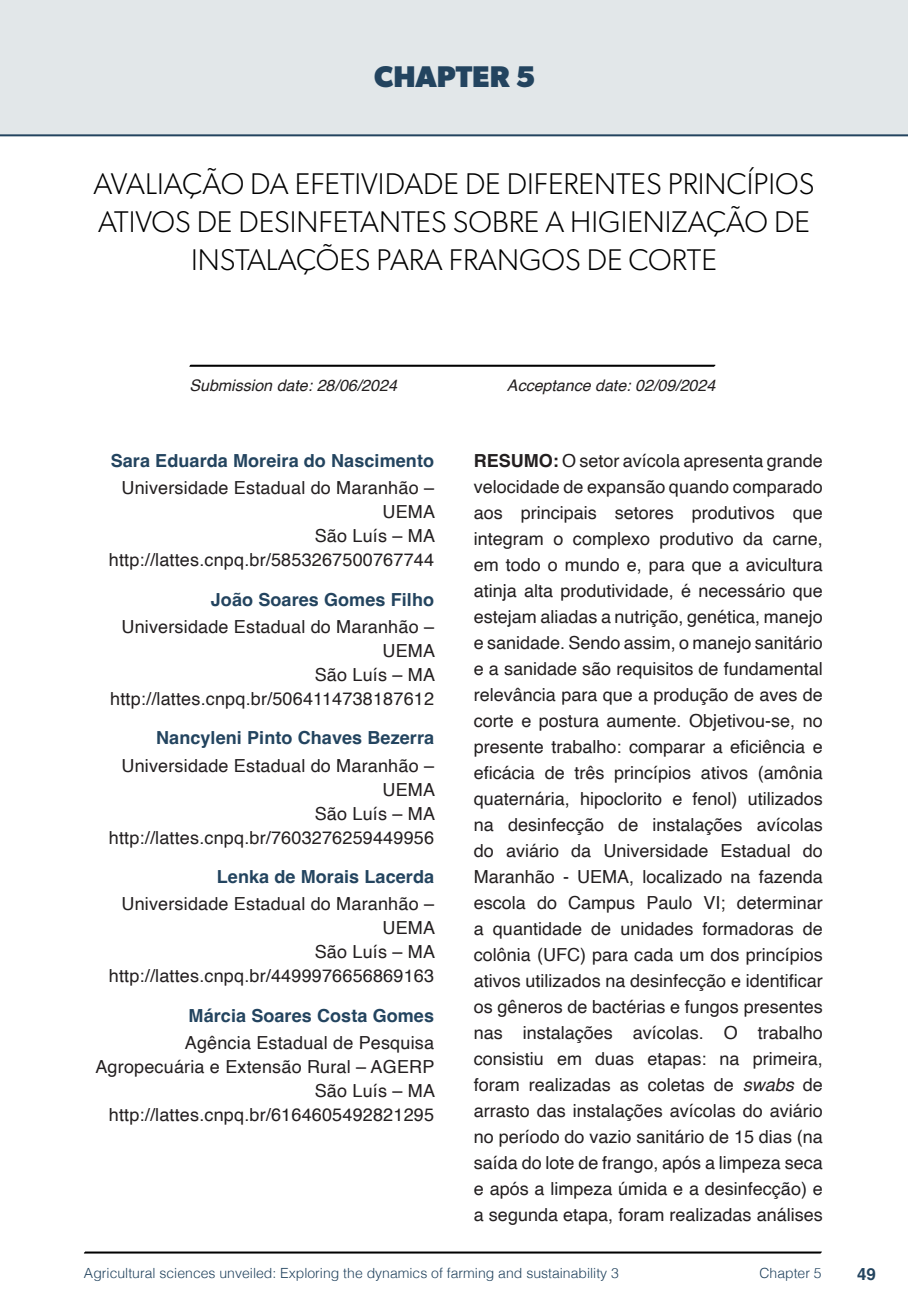
<style>
.page{position:relative;width:908px;height:1304px;background:#fff}
.page>*{position:absolute;margin:0;border:0;box-sizing:border-box;transform-origin:0 0}
.nome_artigos{font:300 30px/38px "Gibson";color:#000;text-align:center}
.capítulos{font:700 30px "Gibson";color:#23445f}
.Resumos_e_PC_TXT{font:18px/26px "Helvetica";color:#231f20;text-align:justify}
.info_autores{font:18px/24px "Helvetica";letter-spacing:.01em;color:#231f20;text-align:right}
.nome_autores{font:700 18px "Helvetica";letter-spacing:.005em;color:#23445f}
.t1{font:700 16.8px "Helvetica";color:#23445f}
.data{font:italic 16px "Helvetica";color:#231f20}
.t2{font:300 14px "Helvetica";color:#23445f}
.s1{font-weight:700}
.s2{font-style:italic}
</style>
<div class="page">
<svg style="left:84px;top:1251px;width:737px;height:3px;background:#515151"></svg>
<div style="left:0;top:0;width:907px;height:136px;background:#e2e7e9"></div>
<svg style="left:189px;top:364px;width:526px;height:3px;background:#4f4f4f"></svg>
<div style="left:44px;top:72px;width:68px;height:61px;background:#e2e7e9"></div>
<p class="capítulos" style="left:374px;top:58px;width:162px">CHAPTER 5</p>
<p class="nome_artigos" style="left:93px;top:164px;width:722px">AVALIAÇÃO DA EFETIVIDADE DE DIFERENTES PRINCÍPIOS<br>ATIVOS DE DESINFETANTES SOBRE A HIGIENIZAÇÃO DE<br>INSTALAÇÕES PARA FRANGOS DE CORTE</p>
<p class="data" style="left:189px;top:373px;width:209px">Submission date: 28/06/2024</p>
<p class="data" style="left:506px;top:373px;width:210px">Acceptance date: 02/09/2024</p>
<p class="nome_autores" style="left:111px;top:450px;width:325px">Sara Eduarda Moreira do Nascimento</p>
<p class="info_autores" style="left:121px;top:477px;width:315px">Universidade Estadual do Maranhão –<br>UEMA</p>
<p class="info_autores" style="left:314px;top:525px;width:122px">São Luís – MA</p>
<p class="info_autores" style="left:109px;top:549px;width:326px">http://lattes.cnpq.br/5853267500767744</p>
<p class="nome_autores" style="left:211px;top:588px;width:225px">João Soares Gomes Filho</p>
<p class="info_autores" style="left:121px;top:615px;width:315px">Universidade Estadual do Maranhão –<br>UEMA</p>
<p class="info_autores" style="left:314px;top:663px;width:122px">São Luís – MA</p>
<p class="info_autores" style="left:110px;top:687px;width:325px">http://lattes.cnpq.br/5064114738187612</p>
<p class="nome_autores" style="left:156px;top:727px;width:279px">Nancyleni Pinto Chaves Bezerra</p>
<p class="info_autores" style="left:121px;top:754px;width:315px">Universidade Estadual do Maranhão –<br>UEMA</p>
<p class="info_autores" style="left:314px;top:802px;width:122px">São Luís – MA</p>
<p class="info_autores" style="left:109px;top:826px;width:326px">http://lattes.cnpq.br/7603276259449956</p>
<p class="nome_autores" style="left:217px;top:866px;width:219px">Lenka de Morais Lacerda</p>
<p class="info_autores" style="left:121px;top:893px;width:315px">Universidade Estadual do Maranhão –<br>UEMA</p>
<p class="info_autores" style="left:314px;top:941px;width:122px">São Luís – MA</p>
<p class="info_autores" style="left:109px;top:965px;width:326px">http://lattes.cnpq.br/4499976656869163</p>
<p class="nome_autores" style="left:188px;top:1004px;width:247px">Márcia Soares Costa Gomes</p>
<p class="info_autores" style="left:95px;top:1031px;width:340px">Agência Estadual de Pesquisa<br>Agropecuária e Extensão Rural – AGERP</p>
<p class="info_autores" style="left:314px;top:1079px;width:122px">São Luís – MA</p>
<p class="info_autores" style="left:109px;top:1103px;width:326px">http://lattes.cnpq.br/6164605492821295</p>
<p class="Resumos_e_PC_TXT" style="left:473px;top:448px;width:350px"><span class="s1">RESUMO:</span> O setor avícola apresenta grande velocidade de expansão quando comparado aos principais setores produtivos que integram o complexo produtivo da carne, em todo o mundo e, para que a avicultura atinja alta produtividade, é necessário que estejam aliadas a nutrição, genética, manejo e sanidade. Sendo assim, o manejo sanitário e a sanidade são requisitos de fundamental relevância para que a produção de aves de corte e postura aumente. Objetivou-se, no presente trabalho: comparar a eficiência e eficácia de três princípios ativos (amônia quaternária, hipoclorito e fenol) utilizados na desinfecção de instalações avícolas do aviário da Universidade Estadual do Maranhão - UEMA, localizado na fazenda escola do Campus Paulo VI; determinar a quantidade de unidades formadoras de colônia (UFC) para cada um dos princípios ativos utilizados na desinfecção e identificar os gêneros de bactérias e fungos presentes nas instalações avícolas. O trabalho consistiu em duas etapas: na primeira, foram realizadas as coletas de <span class="s2">swabs</span> de arrasto das instalações avícolas do aviário no período do vazio sanitário de 15 dias (na saída do lote de frango, após a limpeza seca e após a limpeza úmida e a desinfecção) e a segunda etapa, foram realizadas análises</p>
<p class="t2" style="left:84px;top:1261px;width:536px">Agricultural sciences unveiled: Exploring the dynamics of farming and sustainability 3</p>
<p class="t2" style="left:759px;top:1261px;width:64px">Chapter 5</p>
<p class="t1" style="left:856px;top:1264px;width:20px">49</p>
</div>
